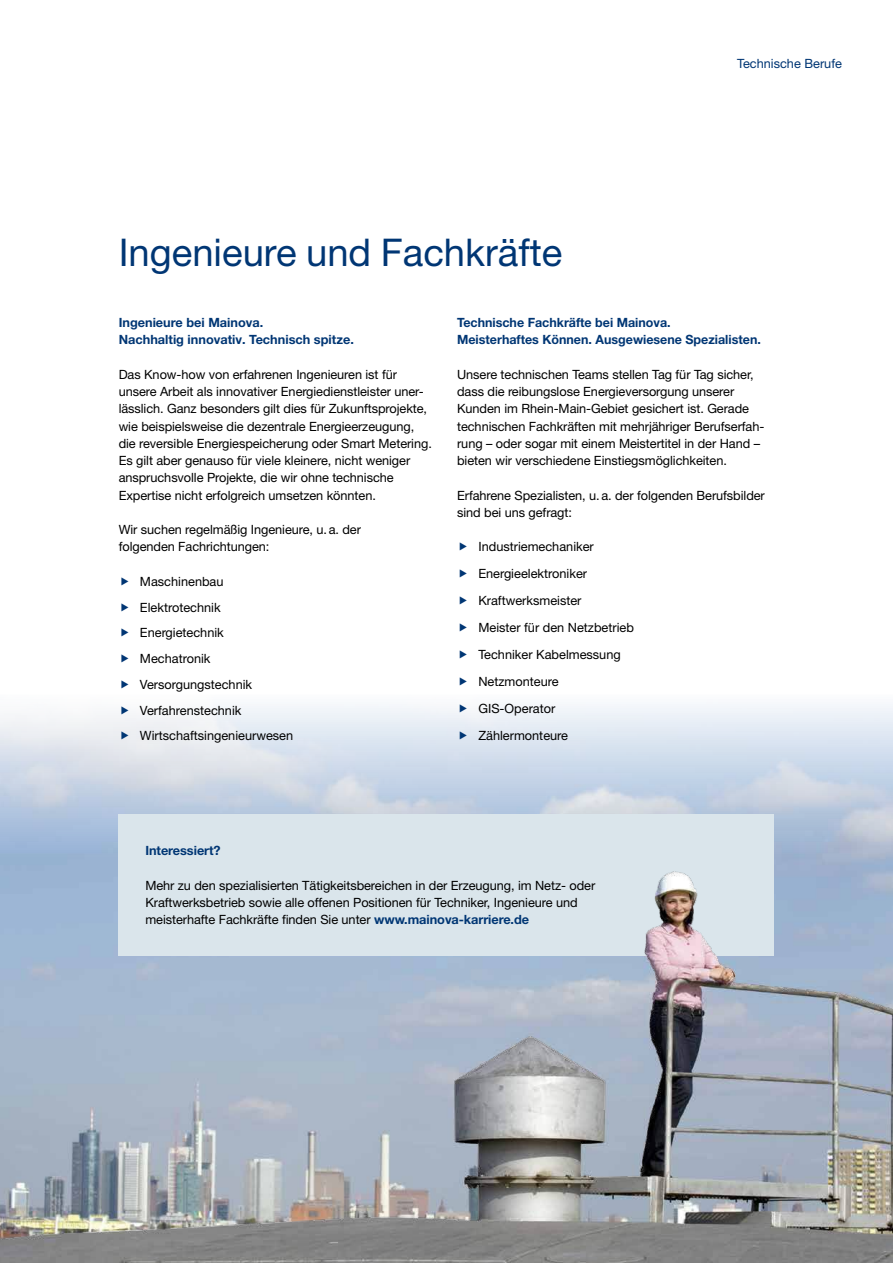
<style>
.page{position:relative;width:893px;height:1263px;background:#fff}
.page>*{position:absolute;margin:0;border:0;box-sizing:border-box;transform-origin:0 0}
.t1{font:38.25px "Helvetica Neue LT Pro";color:#003674}
.t2{font:12.75px/17.2px "Helvetica Neue LT Pro";letter-spacing:-.005em;color:#000}
.t3{font:700 12.75px/17.2px "Helvetica Neue LT Pro";color:#003674}
.t4{font:12.75px "Helvetica Neue LT Pro";color:#003674}
.s1{font-weight:700;color:#003674}
</style>
<div class="page">
<img style="left:0;top:704px;width:893px;height:559px">
<div style="left:119px;top:814px;width:655px;height:142px;background:#dae5eb"></div>
<svg style="left:121px;top:706px;width:7px;height:8px"></svg>
<svg style="left:121px;top:732px;width:7px;height:8px"></svg>
<svg style="left:460px;top:704px;width:7px;height:8px"></svg>
<svg style="left:460px;top:731px;width:7px;height:8px"></svg>
<h1 class="t1" style="left:119px;top:229px;width:445px">Ingenieure und Fachkräfte</h1>
<p class="t4" style="left:737px;top:56px;width:106px">Technische Berufe</p>
<p class="t3" style="left:119px;top:313px;width:237px">Ingenieure bei Mainova.<br>Nachhaltig innovativ. Technisch spitze.</p>
<p class="t2" style="left:119px;top:365px;width:315px">Das Know-how von erfahrenen Ingenieuren ist für unsere Arbeit als innovativer Energiedienstleister uner&shy;lässlich. Ganz besonders gilt dies für Zukunftsprojekte, wie beispielsweise die dezentrale Energieerzeugung, die reversible Energiespeicherung oder Smart Metering.<br>Es gilt aber genauso für viele kleinere, nicht weniger anspruchsvolle Projekte, die wir ohne technische Expertise nicht erfolgreich umsetzen könnten.</p>
<p class="t2" style="left:119px;top:521px;width:244px">Wir suchen regelmäßig Ingenieure, u.a. der folgenden Fachrichtungen:</p>
<p class="t2" style="left:140px;top:568px;width:155px;line-height:25.8px">Maschinenbau<br>Elektrotechnik<br>Energietechnik<br>Mechatronik<br>Versorgungstechnik<br>Verfahrenstechnik<br>Wirtschaftsingenieurwesen</p>
<p class="t3" style="left:457px;top:313px;width:305px">Technische Fachkräfte bei Mainova.<br>Meisterhaftes Können. Ausgewiesene Spezialisten.</p>
<p class="t2" style="left:457px;top:365px;width:309px">Unsere technischen Teams stellen Tag für Tag sicher, dass die reibungslose Energieversorgung unserer Kunden im Rhein-Main-Gebiet gesichert ist. Gerade technischen Fachkräften mit mehrjähriger Berufserfah&shy;rung – oder sogar mit einem Meistertitel in der Hand – bieten wir verschiedene Einstiegsmöglichkeiten.</p>
<p class="t2" style="left:457px;top:486px;width:309px">Erfahrene Spezialisten, u.a. der folgenden Berufsbilder sind bei uns gefragt:</p>
<p class="t2" style="left:478px;top:533px;width:157px;line-height:27px">Industriemechaniker<br>Energieelektroniker<br>Kraftwerksmeister<br>Meister für den Netzbetrieb<br>Techniker Kabelmessung<br>Netzmonteure<br>GIS-Operator<br>Zählermonteure</p>
<p class="t3" style="left:145px;top:841px;width:77px">Interessiert?</p>
<p class="t2" style="left:145px;top:876px;width:451px">Mehr zu den spezialisierten Tätigkeitsbereichen in der Erzeugung, im Netz- oder<br>Kraftwerksbetrieb sowie alle offenen Positionen für Techniker, Ingenieure und meisterhafte Fachkräfte finden Sie unter <span class="s1">www.mainova-karriere.de</span></p>
</div>
